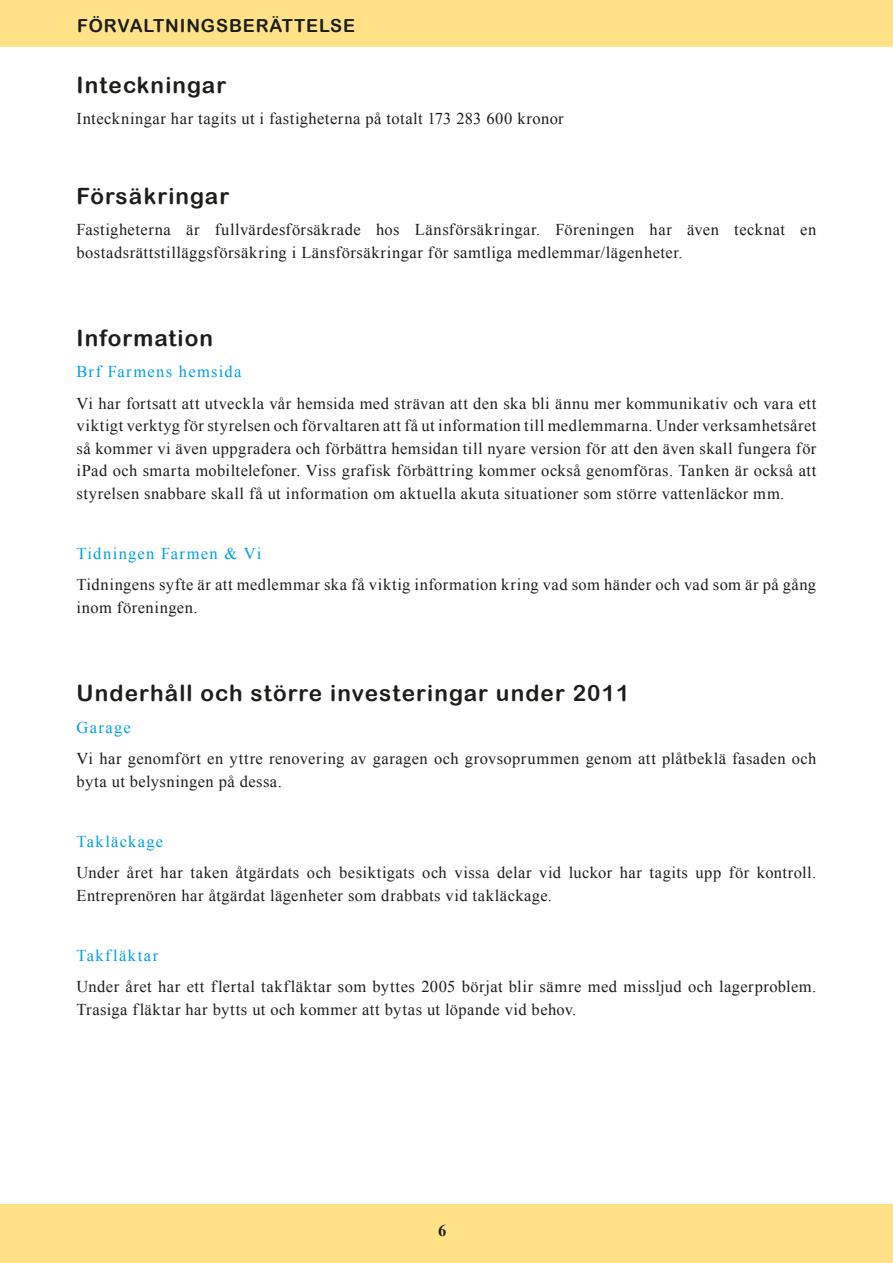
<style>
.page{position:relative;width:893px;height:1263px;background:#fff}
.page>*{position:absolute;margin:0;border:0;box-sizing:border-box;transform-origin:0 0}
.t1{font:22.5px "Arial Rounded MT Bold";letter-spacing:.05em;color:#1d1d1b}
.t2{font:18px "Arial Rounded MT Bold";letter-spacing:.05em;color:#1d1d1b}
.t3{font:16.5px/22.5px "Times New Roman";letter-spacing:.03em;color:#1d1d1b}
.t4{font:16.5px "Times New Roman";letter-spacing:.085em;color:#009fe3}
.t5{font:700 16.5px "Times New Roman";color:#1d1d1b}
</style>
<div class="page">
<div style="left:0;top:0;width:893px;height:47px;background:#ffe288"></div>
<div style="left:0;top:1204px;width:893px;height:59px;background:#ffe288"></div>
<p class="t2" style="left:77px;top:15px;width:280px">FÖRVALTNINGSBERÄTTELSE</p>
<h1 class="t1" style="left:77px;top:72px;width:151px">Inteckningar</h1>
<p class="t3" style="left:77px;top:107px;width:489px">Inteckningar har tagits ut i fastigheterna på totalt 173 283 600 kronor</p>
<h1 class="t1" style="left:77px;top:182px;width:154px">Försäkringar</h1>
<p class="t3" style="left:77px;top:218px;width:741px">Fastigheterna är fullvärdesförsäkrade hos Länsförsäkringar. Föreningen har även tecknat en bostadsrättstilläggsförsäkring i Länsförsäkringar för samtliga medlemmar/lägenheter.</p>
<h1 class="t1" style="left:77px;top:325px;width:138px">Information</h1>
<p class="t4" style="left:77px;top:361px;width:166px">Brf Farmens hemsida</p>
<p class="t3" style="left:77px;top:392px;width:741px;text-align:justify">Vi har fortsatt att utveckla vår hemsida med strävan att den ska bli ännu mer kommunikativ och vara ett viktigt verktyg för styrelsen och förvaltaren att få ut information till medlemmarna. Under verksamhetsåret så kommer vi även uppgradera och förbättra hemsidan till nyare version för att den även skall fungera för iPad och smarta mobiltelefoner. Viss grafisk förbättring kommer också genomföras. Tanken är också att styrelsen snabbare skall få ut information om aktuella akuta situationer som större vattenläckor mm.</p>
<p class="t4" style="left:77px;top:542px;width:186px">Tidningen Farmen &amp; Vi</p>
<p class="t3" style="left:77px;top:573px;width:741px">Tidningens syfte är att medlemmar ska få viktig information kring vad som händer och vad som är på gång inom föreningen.</p>
<h1 class="t1" style="left:77px;top:680px;width:555px">Underhåll och större investeringar under 2011</h1>
<p class="t4" style="left:77px;top:716px;width:56px">Garage</p>
<p class="t3" style="left:77px;top:747px;width:741px">Vi har genomfört en yttre renovering av garagen och grovsoprummen genom att plåtbeklä fasaden och byta ut belysningen på dessa.</p>
<p class="t4" style="left:77px;top:830px;width:88px">Takläckage</p>
<p class="t3" style="left:77px;top:861px;width:741px">Under året har taken åtgärdats och besiktigats och vissa delar vid luckor har tagits upp för kontroll.<br>Entreprenören har åtgärdat lägenheter som drabbats vid takläckage.</p>
<p class="t4" style="left:77px;top:944px;width:83px">Takfläktar</p>
<p class="t3" style="left:77px;top:975px;width:741px">Under året har ett flertal takfläktar som byttes 2005 börjat blir sämre med missljud och lagerproblem.<br>Trasiga fläktar har bytts ut och kommer att bytas ut löpande vid behov.</p>
<p class="t5" style="left:438px;top:1219px;width:10px">6</p>
</div>
